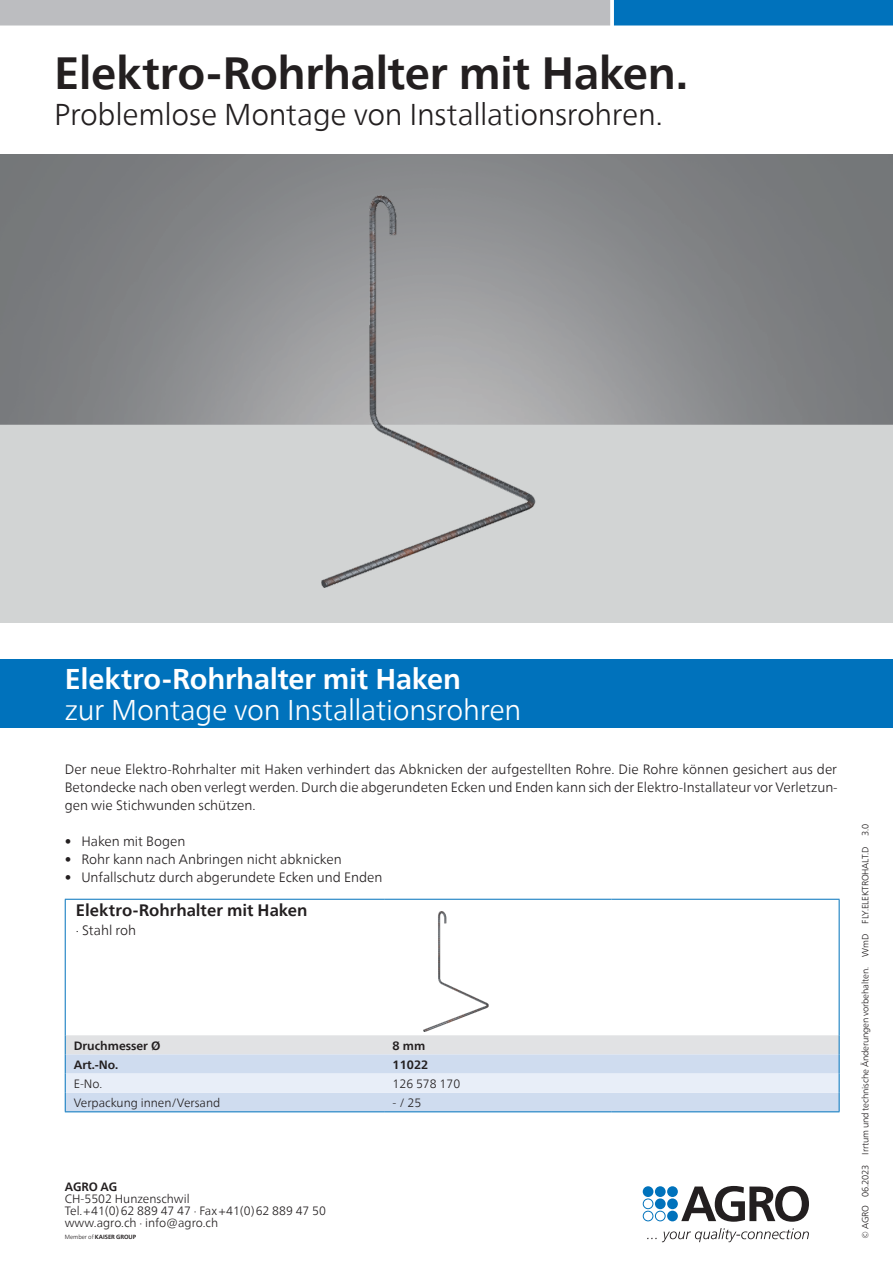
<style>
.page{position:relative;width:893px;height:1263px;background:#fff}
.page>*{position:absolute;margin:0;border:0;box-sizing:border-box;transform-origin:0 0}
.Headline{font:700 45px "Neue Frutiger World";letter-spacing:-.01em;color:#231f20}
.Headline-2{font:300 30px "Neue Frutiger World";letter-spacing:-.01em;color:#231f20}
._1_Untertitel{font:300 28.5px/31.5px "Neue Frutiger World";letter-spacing:-.01em;color:#fff}
._1_Tabelle_Titiel{font:700 16.5px "Neue Frutiger World";color:#231f20}
._03_Lauftext_Blocksa{font:300 13.5px/18px "Neue Frutiger World";color:#231f20;text-align:justify}
._1_Tabelle_Aufzählun{font:300 13.5px "Neue Frutiger World";color:#231f20}
.Tabellentext{font:300 12px/12px "Neue Frutiger World";color:#231f20}
.Tabellentext-2{font:700 12px "Neue Frutiger World";color:#231f20}
.t1{font:300 9px "Neue Frutiger World";letter-spacing:-.02em;color:#231f20}
.t2{font:700 6px "Neue Frutiger World";letter-spacing:-.005em;color:#231f20}
.s1{font-weight:700}
.s2{font-weight:300}
</style>
<div class="page">
<div style="left:0;top:0;width:612px;height:26px;background:#bcbdc0"></div>
<div style="left:612px;top:0;width:281px;height:26px;background:#0072bc"></div>
<svg style="left:610px;top:0;width:4px;height:27px"></svg>
<div style="left:667px;top:1198px;width:11px;height:11px;background:#0072bc;border-radius:50%"></div>
<div style="left:655px;top:1186px;width:11px;height:11px;background:#0072bc;border-radius:50%"></div>
<div style="left:667px;top:1186px;width:11px;height:11px;background:#0072bc;border-radius:50%"></div>
<div style="left:643px;top:1186px;width:10px;height:11px;background:#0072bc;border-radius:50%"></div>
<div style="left:667px;top:1211px;width:11px;height:10px;background:#0072bc;border-radius:50%"></div>
<svg style="left:643px;top:1198px;width:23px;height:23px"></svg>
<svg style="left:681px;top:1186px;width:128px;height:36px"></svg>
<svg style="left:647px;top:1228px;width:162px;height:14px"></svg>
<img style="left:0;top:154px;width:893px;height:468px">
<img style="left:219px;top:196px;width:391px;height:391px">
<div style="left:0;top:659px;width:893px;height:69px;background:#0072bc"></div>
<hr style="left:65px;top:899px;width:319px;height:1px;background:#0072bc">
<hr style="left:65px;top:899px;width:1px;height:136px;background:#0072bc">
<hr style="left:384px;top:899px;width:228px;height:1px;background:#0072bc">
<hr style="left:612px;top:899px;width:227px;height:1px;background:#0072bc">
<hr style="left:839px;top:899px;width:1px;height:136px;background:#0072bc">
<svg style="left:65px;top:1035px;width:775px;height:77px;background:#d9e2ee"></svg>
<hr style="left:65px;top:1111px;width:319px;height:1px;background:#0072bc">
<hr style="left:384px;top:1111px;width:228px;height:1px;background:#0072bc">
<hr style="left:612px;top:1111px;width:227px;height:1px;background:#0072bc">
<img style="left:423px;top:912px;width:66px;height:119px">
<p class="Headline" style="left:54px;top:33px;width:635px">Elektro-Rohrhalter mit Haken.</p>
<p class="Headline-2" style="left:54px;top:91px;width:610px">Problemlose Montage von Installationsrohren.</p>
<p class="_1_Untertitel" style="left:65px;top:663px;width:458px"><span class="s1">Elektro-Rohrhalter mit Haken<br></span>zur Montage von Installationsrohren</p>
<p class="_03_Lauftext_Blocksa" style="left:65px;top:760px;width:774px">Der neue Elektro-Rohrhalter mit Haken verhindert das Abknicken der aufgestellten Rohre. Die Rohre können gesichert aus der Betondecke nach oben verlegt werden. Durch die abgerundeten Ecken und Enden kann sich der Elektro-Installateur vor Verletzun&shy;gen wie Stichwunden schützen.</p>
<p class="_03_Lauftext_Blocksa" style="left:65px;top:832px;width:122px">• Haken mit Bogen</p>
<p class="_03_Lauftext_Blocksa" style="left:65px;top:850px;width:278px">• Rohr kann nach Anbringen nicht abknicken</p>
<p class="_03_Lauftext_Blocksa" style="left:65px;top:868px;width:319px">• Unfallschutz durch abgerundete Ecken und Enden</p>
<p class="_1_Tabelle_Titiel" style="left:76px;top:896px;width:233px">Elektro-Rohrhalter mit Haken</p>
<p class="_1_Tabelle_Aufzählun" style="left:76px;top:920px;width:62px">· Stahl roh</p>
<p class="Tabellentext-2" style="left:74px;top:1035px;width:88px">Druchmesser Ø</p>
<p class="Tabellentext-2" style="left:393px;top:1035px;width:34px">8 mm</p>
<p class="Tabellentext-2" style="left:74px;top:1054px;width:46px">Art.-No.</p>
<p class="Tabellentext-2" style="left:393px;top:1054px;width:37px">11022</p>
<p class="Tabellentext" style="left:74px;top:1078px;width:30px">E-No.</p>
<p class="Tabellentext" style="left:393px;top:1078px;width:69px">126 578 170</p>
<p class="Tabellentext" style="left:74px;top:1096px;width:148px">Verpackung innen/Versand</p>
<p class="Tabellentext" style="left:393px;top:1096px;width:30px">- / 25</p>
<p class="Tabellentext" style="left:65px;top:1181px;width:263px"><span class="s1">AGRO AG<br></span>CH-5502 Hunzenschwil<br>Tel.+41(0)62 889 47 47 · Fax +41(0)62 889 47 50 www.agro.ch · info@agro.ch</p>
<p class="t2" style="left:65px;top:1232px;width:73px"><span class="s2">Member of</span> KAISER GROUP</p>
<p class="t1" style="left:858px;top:1239px;width:417px;rotate:-90deg">© AGRO 06.2023 Irrtum und technische Änderungen vorbehalten. WmD FLY.ELEKTROHALT.D 3.0</p>
</div>
